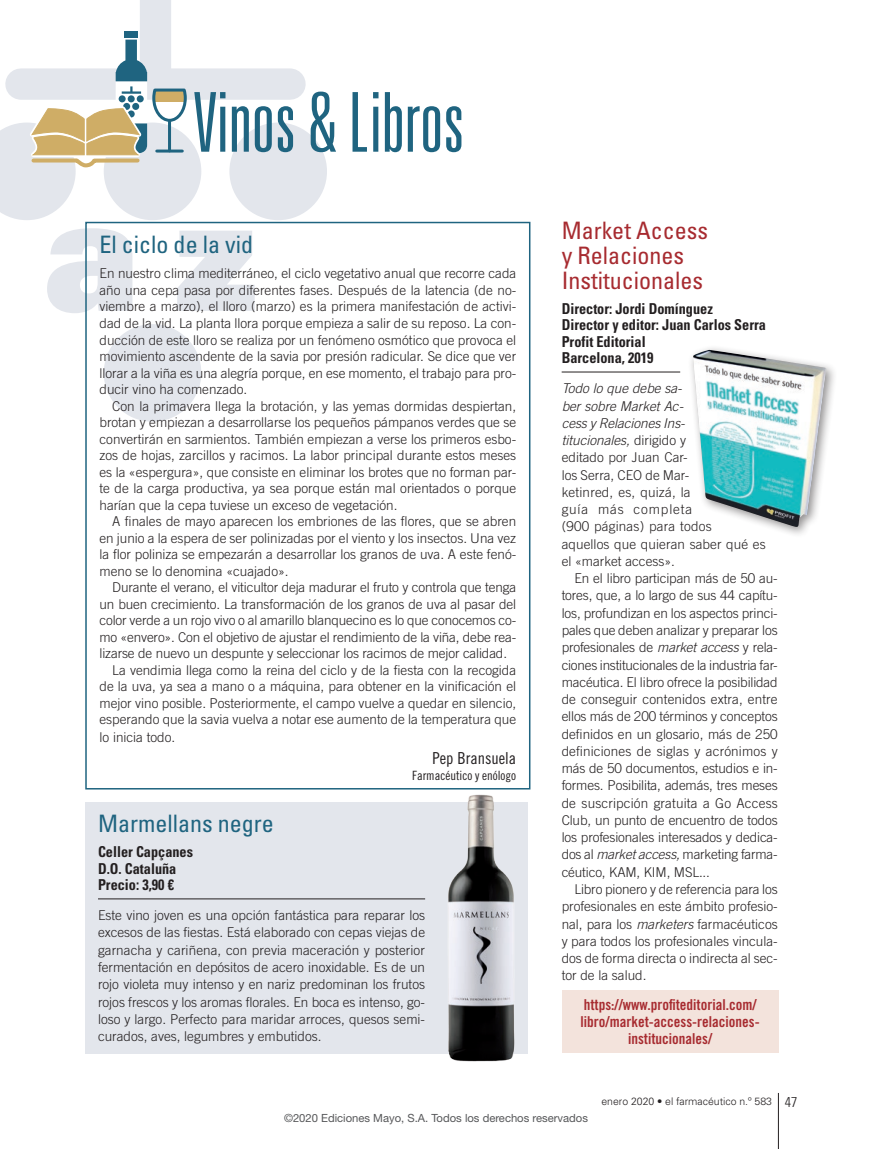
<style>
.page{position:relative;width:872px;height:1149px;background:#fff}
.page>*{position:absolute;margin:0;border:0;box-sizing:border-box;transform-origin:0 0}
.t1{font:300 ultra-condensed 82.5px "Univers LT Std";color:#1f6480}
.LLILBRES_titol{font:condensed 24px/24.8px "Univers LT Std";color:#a72b30}
.VI_titol{font:condensed 24px "Univers LT Std";color:#1f6480}
.VI_autor{font:16.5px "Trade Gothic LT Std Cn 18";color:#231f20}
.LLIBRES_autor{font:700 condensed 15px "Univers LT Std";color:#231f20;scale:.95 1}
.LLIBRES_web{font:15px/17.2px "Trade Gothic LT Std Bd Cn 20";color:#a72b30;text-align:center}
.LLIBRES_ciutat{font:700 condensed 15px "Univers LT Std";color:#231f20;scale:.95 1}
.TEXT_GENERAL{font:300 13.5px/17.2px "Trade Gothic LT Std";color:#231f20;text-align:justify}
.TEXT_GENERAL_sense_e{font:300 13.5px/17.2px "Trade Gothic LT Std";color:#231f20;text-align:justify}
.VI_carregs{font:12.75px "Trade Gothic LT Std Cn 18";color:#231f20}
.t2{font:11.25px "Helvetica Neue LT Std";color:#57585a}
.t3{font:300 10.5px "Univers LT Std";color:#231f20}
.s1{font-style:italic}
.s2{font-stretch:condensed;font-size:14.25px}
</style>
<div class="page">
<div style="left:21px;top:68px;width:269px;height:32px;background:#e3e6ec"></div>
<div style="left:140px;top:0;width:31px;height:83px;background:#e3e6ec"></div>
<div style="left:104px;top:122px;width:97px;height:98px;background:#e3e6ec;border-radius:50%"></div>
<div style="left:229px;top:122px;width:98px;height:98px;background:#e3e6ec;border-radius:50%"></div>
<div style="left:104px;top:324px;width:97px;height:97px;background:#e3e6ec;border-radius:50%"></div>
<svg style="left:47px;top:228px;width:85px;height:85px"></svg>
<svg style="left:177px;top:231px;width:78px;height:80px"></svg>
<div style="left:124px;top:32px;width:14px;height:6px;background:#1f6480"></div>
<svg style="left:0;top:40px;width:188px;height:180px"></svg>
<hr style="left:778px;top:1092px;width:1px;height:56px;background:#231f20">
<div style="left:85px;top:222px;width:445px;height:567px;border:2px solid #1f6480"></div>
<div style="left:85px;top:801px;width:443px;height:252px;background:#e3e6ec"></div>
<hr style="left:98px;top:898px;width:327px;height:1px;background:#231f20">
<hr style="left:561px;top:371px;width:119px;height:1px;background:#231f20">
<div style="left:561px;top:990px;width:217px;height:62px;background:#f3e3dc"></div>
<div style="left:687px;top:344px;width:151px;height:194px;background:#231f20;opacity:.5"></div>
<img style="left:693px;top:350px;width:133px;height:177px">
<img style="left:446px;top:794px;width:70px;height:267px">
<h1 class="t1" style="left:194px;top:79px;width:272px">Vinos &amp; Libros</h1>
<p class="VI_titol" style="left:99px;top:229px;width:155px">El ciclo de la vid</p>
<p class="TEXT_GENERAL_sense_e" style="left:99px;top:265px;width:418px;line-height:16.5px">En nuestro clima mediterráneo, el ciclo vegetativo anual que recorre cada año una cepa pasa por diferentes fases. Después de la latencia (de no&shy;viembre a marzo), el lloro (marzo) es la primera manifestación de activi&shy;dad de la vid. La planta llora porque empieza a salir de su reposo. La con&shy;ducción de este lloro se realiza por un fenómeno osmótico que provoca el movimiento ascendente de la savia por presión radicular. Se dice que ver llorar a la viña es una alegría porque, en ese momento, el trabajo para pro&shy;ducir vino ha comenzado.</p>
<p class="TEXT_GENERAL" style="left:99px;top:397px;width:418px;line-height:16.5px;text-indent:13px">Con la primavera llega la brotación, y las yemas dormidas despiertan, brotan y empiezan a desarrollarse los pequeños pámpanos verdes que se convertirán en sarmientos. También empiezan a verse los primeros esbo&shy;zos de hojas, zarcillos y racimos. La labor principal durante estos meses es la «espergura», que consiste en eliminar los brotes que no forman par&shy;te de la carga productiva, ya sea porque están mal orientados o porque harían que la cepa tuviese un exceso de vegetación.</p>
<p class="TEXT_GENERAL" style="left:99px;top:513px;width:418px;line-height:16.5px;text-indent:13px">A finales de mayo aparecen los embriones de las flores, que se abren en junio a la espera de ser polinizadas por el viento y los insectos. Una vez la flor poliniza se empezarán a desarrollar los granos de uva. A este fenó&shy;meno se lo denomina «cuajado».</p>
<p class="TEXT_GENERAL" style="left:99px;top:579px;width:418px;line-height:16.5px;text-indent:13px">Durante el verano, el viticultor deja madurar el fruto y controla que tenga un buen crecimiento. La transformación de los granos de uva al pasar del color verde a un rojo vivo o al amarillo blanquecino es lo que conocemos co&shy;mo «envero». Con el objetivo de ajustar el rendimiento de la viña, debe rea&shy;lizarse de nuevo un despunte y seleccionar los racimos de mejor calidad.</p>
<p class="TEXT_GENERAL" style="left:99px;top:661px;width:418px;line-height:16.6px;text-indent:13px">La vendimia llega como la reina del ciclo y de la fiesta con la recogida de la uva, ya sea a mano o a máquina, para obtener en la vinificación el mejor vino posible. Posteriormente, el campo vuelve a quedar en silencio, esperando que la savia vuelva a notar ese aumento de la temperatura que lo inicia todo.</p>
<p class="VI_autor" style="left:432px;top:748px;width:85px">Pep Bransuela</p>
<p class="VI_carregs" style="left:412px;top:767px;width:106px">Farmacéutico y enólogo</p>
<p class="VI_titol" style="left:98px;top:808px;width:177px">Marmellans negre</p>
<p class="LLIBRES_autor" style="left:98px;top:842px;width:102px">Celler Capçanes</p>
<p class="LLIBRES_autor" style="left:98px;top:858px;width:84px">D.O. Cataluña</p>
<p class="LLIBRES_ciutat" style="left:98px;top:875px;width:81px">Precio: 3,90 €</p>
<p class="TEXT_GENERAL_sense_e" style="left:98px;top:906px;width:329px">Este vino joven es una opción fantástica para reparar los excesos de las fiestas. Está elaborado con cepas viejas de garnacha y cariñena, con previa maceración y posterior fermentación en depósitos de acero inoxidable. Es de un rojo violeta muy intenso y en nariz predominan los frutos rojos frescos y los aromas florales. En boca es intenso, go&shy;loso y largo. Perfecto para maridar arroces, quesos semi&shy;curados, aves, legumbres y embutidos.</p>
<p class="LLILBRES_titol" style="left:561px;top:218px;width:148px">Market Access y Relaciones<br>Institucionales</p>
<p class="LLIBRES_autor" style="left:561px;top:299px;width:161px">Director: Jordi Domínguez</p>
<p class="LLIBRES_autor" style="left:561px;top:315px;width:216px">Director y editor: Juan Carlos Serra</p>
<p class="LLIBRES_autor" style="left:561px;top:332px;width:90px">Profit Editorial</p>
<p class="LLIBRES_ciutat" style="left:561px;top:348px;width:98px">Barcelona, 2019</p>
<p class="TEXT_GENERAL_sense_e" style="left:561px;top:379px;width:206px;text-align:left"><span class="s1">Todo lo que debe sa-<br>ber sobre Market Ac-<br>cess y Relaciones Ins-<br>titucionales,</span> dirigido y<br>editado por Juan Car-<br>los Serra, CEO de Mar-<br>ketinred, es, quizá, la<br>guía más completa<br>(900 páginas) para todos<br>aquellos que quieran saber qué es el «market access».</p>
<p class="TEXT_GENERAL" style="left:561px;top:569px;width:218px;text-indent:13px">En el libro participan más de 50 au&shy;tores, que, a lo largo de sus 44 capítu&shy;los, profundizan en los aspectos princi&shy;pales que deben analizar y preparar los profesionales de <span class="s1">market access</span> y rela&shy;ciones institucionales de la industria far&shy;macéutica. El libro ofrece la posibilidad de conseguir contenidos extra, entre ellos más de 200 términos y conceptos definidos en un glosario, más de 250 definiciones de siglas y acrónimos y más de 50 documentos, estudios e in&shy;formes. Posibilita, además, tres meses de suscripción gratuita a Go Access Club, un punto de encuentro de todos los profesionales interesados y dedica&shy;dos al <span class="s1">market access,</span> marketing farma&shy;céutico, KAM, KIM, MSL...</p>
<p class="TEXT_GENERAL" style="left:561px;top:880px;width:218px;text-indent:13px">Libro pionero y de referencia para los profesionales en este ámbito profesio&shy;nal, para los <span class="s1">marketers</span> farmacéuticos y para todos los profesionales vincula&shy;dos de forma directa o indirecta al sec&shy;tor de la salud.</p>
<p class="LLIBRES_web" style="left:580px;top:995px;width:181px">https://www.profiteditorial.com/ libro/market-access-relaciones&shy;institucionales/</p>
<p class="t3" style="left:601px;top:1094px;width:197px">enero 2020 • el farmacéutico n.º 583 <span class="s2">47</span></p>
<p class="t2" style="left:284px;top:1111px;width:305px">©2020 Ediciones Mayo, S.A. Todos los derechos reservados</p>
</div>
